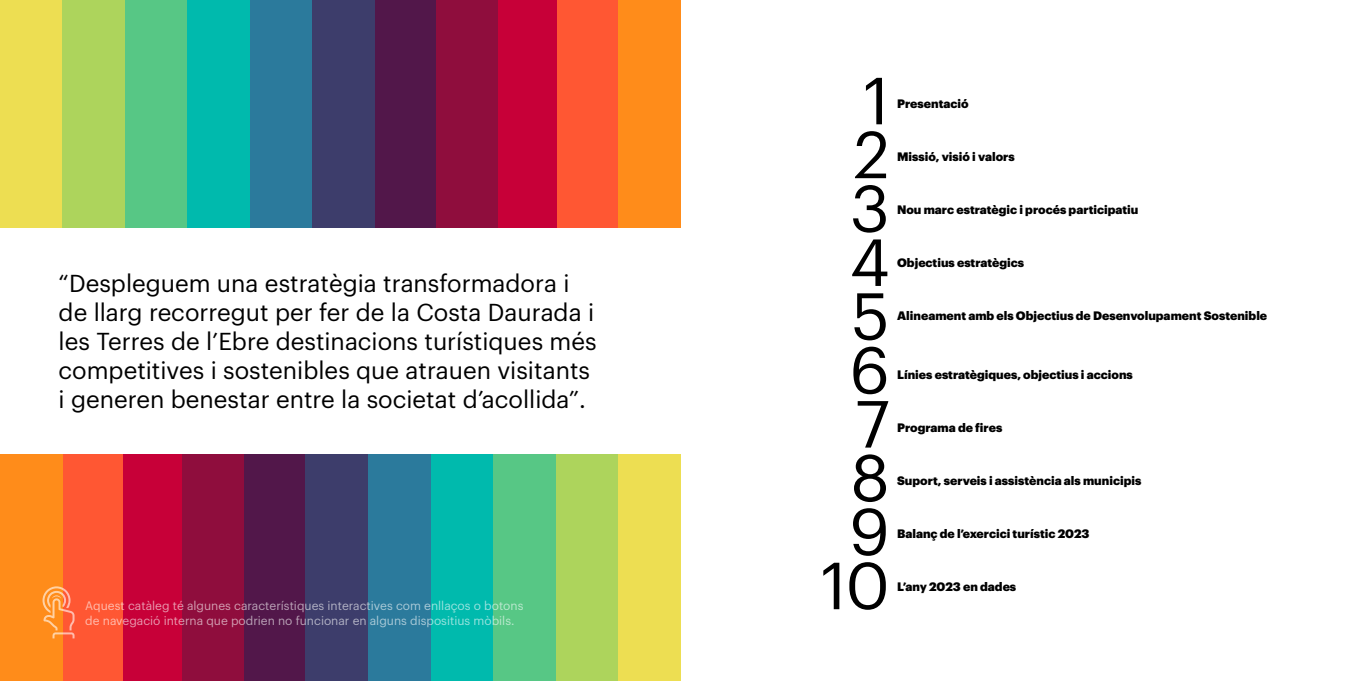
<style>
.page{position:relative;width:1361px;height:681px;background:#fff}
.page>*{position:absolute;margin:0;border:0;box-sizing:border-box;transform-origin:0 0}
.t1{font:64.9px/53.8px "Graphik";color:#000;text-align:right}
.t2{font:24px/29px "Graphik";color:#000}
.t3{font:900 12px "Graphik";color:#000}
.t4{font:12px/15px "Graphik";color:#fff}
</style>
<div class="page">
<div style="left:0;top:0;width:63px;height:313px;background:#edde52"></div>
<div style="left:62px;top:0;width:63px;height:313px;background:#add45c"></div>
<div style="left:125px;top:0;width:63px;height:313px;background:#57c785"></div>
<div style="left:188px;top:0;width:62px;height:313px;background:#00baad"></div>
<div style="left:250px;top:0;width:63px;height:313px;background:#2b7a9c"></div>
<div style="left:313px;top:0;width:62px;height:313px;background:#3d3d6b"></div>
<div style="left:375px;top:0;width:63px;height:313px;background:#52174a"></div>
<div style="left:436px;top:0;width:63px;height:313px;background:#8f0d3d"></div>
<div style="left:498px;top:0;width:63px;height:313px;background:#c70038"></div>
<div style="left:557px;top:0;width:63px;height:313px;background:#ff5733"></div>
<div style="left:618px;top:0;width:62px;height:313px;background:#ff8c1a"></div>
<div style="left:618px;top:359px;width:62px;height:321px;background:#edde52"></div>
<div style="left:555px;top:359px;width:63px;height:321px;background:#add45c"></div>
<div style="left:493px;top:359px;width:62px;height:321px;background:#57c785"></div>
<div style="left:430px;top:359px;width:63px;height:321px;background:#00baad"></div>
<div style="left:368px;top:359px;width:62px;height:321px;background:#2b7a9c"></div>
<div style="left:305px;top:359px;width:63px;height:321px;background:#3d3d6b"></div>
<div style="left:242px;top:359px;width:63px;height:321px;background:#52174a"></div>
<div style="left:182px;top:359px;width:62px;height:321px;background:#8f0d3d"></div>
<div style="left:119px;top:359px;width:63px;height:321px;background:#c70038"></div>
<div style="left:60px;top:359px;width:63px;height:321px;background:#ff5733"></div>
<div style="left:0;top:359px;width:63px;height:321px;background:#ff8c1a"></div>
<div style="left:0;top:227px;width:680px;height:226px;background:#fff"></div>
<svg style="left:43px;top:586px;width:32px;height:52px"></svg>
<p class="t2" style="left:59px;top:267px;width:539px">“Despleguem una estratègia transformadora i de llarg recorregut per fer de la Costa Daurada i les Terres de l’Ebre destinacions turístiques més competitives i sostenibles que atrauen visitants i generen benestar entre la societat d’acollida”.</p>
<p class="t4" style="left:85px;top:596px;width:440px">Aquest catàleg té algunes característiques interactives com enllaços o botons de navegació interna que podrien no funcionar en alguns dispositius mòbils.</p>
<h1 class="t1" style="left:821px;top:68px;width:70px">1<br>2<br>3<br>4<br>5<br>6<br>7<br>8<br>9<br>10</h1>
<p class="t3" style="left:897px;top:94px;width:73px">Presentació</p>
<p class="t3" style="left:897px;top:147px;width:119px">Missió, visió i valors</p>
<p class="t3" style="left:897px;top:200px;width:243px">Nou marc estratègic i procés participatiu</p>
<p class="t3" style="left:897px;top:253px;width:129px">Objectius estratègics</p>
<p class="t3" style="left:897px;top:306px;width:372px">Alineament amb els Objectius de Desenvolupament Sostenible</p>
<p class="t3" style="left:897px;top:365px;width:237px">Línies estratègiques, objectius i accions</p>
<p class="t3" style="left:897px;top:418px;width:107px">Programa de fires</p>
<p class="t3" style="left:897px;top:471px;width:246px">Suport, serveis i assistència als municipis</p>
<p class="t3" style="left:897px;top:524px;width:194px">Balanç de l’exercici turístic 2023</p>
<p class="t3" style="left:897px;top:577px;width:121px">L’any 2023 en dades</p>
</div>
